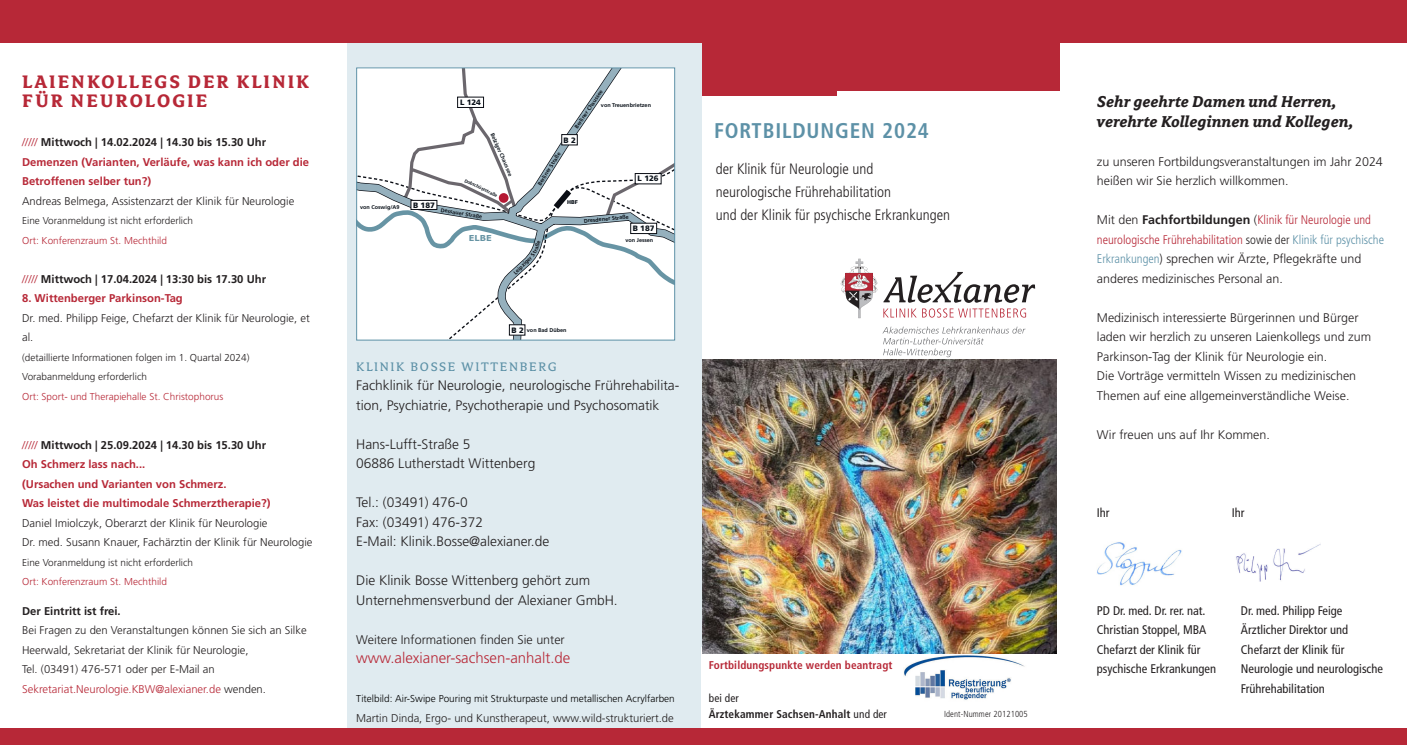
<style>
.page{position:relative;width:1407px;height:745px;background:#fff}
.page>*{position:absolute;margin:0;border:0;box-sizing:border-box;transform-origin:0 0}
.t1{font:700 condensed 21.25px "Frutiger LT";letter-spacing:.04em;color:#5d91a7}
.t2{font:700 20px/19.5px "Avance";letter-spacing:.1em;color:#b72837}
.t3{font:italic 700 17.5px "Avance";color:#231f20}
.t4{font:300 condensed 15px "Frutiger LT";color:#231f20}
.t5{font:300 15px "Frutiger LT";color:#b72837}
.t6{font:300 13.75px/19.5px "Frutiger LT";color:#231f20}
.t7{font:13.75px "Avance";letter-spacing:.12em;color:#5d91a7}
.t8{font:300 12.5px/19.5px "Frutiger LT";color:#231f20}
.t9{font:condensed 12.5px/19.5px "Frutiger LT";color:#231f20}
.t10{font:300 11.25px/19.5px "Frutiger LT";color:#231f20}
.t11{font:700 11.25px/19.5px "Frutiger LT";color:#b72837}
.t12{font:700 11.25px "Frutiger LT";color:#231f20}
.t13{font:300 11.25px "Frutiger LT";color:#b72837}
.Subheadline{font:700 condensed 11.25px/16.2px "Frutiger LT";letter-spacing:.01em;color:#231f20}
.Subheadline-2{font:700 condensed 11.25px "Frutiger LT";letter-spacing:.01em;color:#b72837}
.t14{font:300 10px "Frutiger LT";color:#231f20}
.t15{font:300 10px "Frutiger LT";color:#b72837}
.t16{font:300 10px "Frutiger LT";color:#000}
.Subheadline-3{font:300 condensed 8.75px "Frutiger LT";letter-spacing:.01em;color:#231f20}
.t17{font:700 8.25px "Verdana";color:#6794a4}
.t18{font:900 7.75px "Frutiger";color:#0b121a}
.t19{font:700 5.5px "Frutiger";color:#0b121a}
.t20{font:700 5.5px "Frutiger";color:#0c0f16}
.t21{font:900 5.5px "Frutiger";color:#0b121a}
.t22{font:700 4.62px "Frutiger";color:#0b121a}
.s1{font-weight:300;color:#b72837}
.s2{color:#231f20}
.s3{font-weight:400}
.s4{font-weight:700}
.s5{font-stretch:condensed;color:#b72837}
.s6{font-stretch:condensed}
.s7{font-stretch:condensed;color:#5d91a7}
</style>
<div class="page">
<div style="left:347px;top:0;width:355px;height:733px;background:#e0ebf0"></div>
<div style="left:0;top:0;width:1407px;height:43px;background:#b72837"></div>
<div style="left:358px;top:69px;width:315px;height:94px;background:#fff"></div>
<div style="left:458px;top:97px;width:25px;height:10px;background:#fff"></div>
<div style="left:457px;top:97px;width:27px;height:11px;border:1px solid #0b0e15"></div>
<div style="left:562px;top:134px;width:15px;height:11px;background:#fff"></div>
<div style="left:561px;top:134px;width:16px;height:11px;border:1px solid #0b0e15"></div>
<div style="left:702px;top:0;width:357px;height:96px;background:#b72837"></div>
<div style="left:837px;top:91px;width:230px;height:18px;background:#fff"></div>
<img style="left:904px;top:653px;width:124px;height:47px">
<div style="left:0;top:727px;width:1407px;height:17px;background:#b72837"></div>
<img style="left:1236px;top:544px;width:85px;height:37px">
<svg style="left:841px;top:259px;width:36px;height:59px"></svg>
<svg style="left:883px;top:272px;width:152px;height:45px"></svg>
<svg style="left:882px;top:326px;width:143px;height:31px"></svg>
<img style="left:1097px;top:542px;width:85px;height:44px">
<img style="left:702px;top:359px;width:354px;height:294px">
<svg style="left:357px;top:163px;width:318px;height:176px;background:#ebeeef"></svg>
<p class="t2" style="left:22px;top:72px;width:288px">LAIENKOLLEGS DER KLINIK<br>FÜR NEUROLOGIE</p>
<p class="t12" style="left:22px;top:136px;width:245px"><span class="s1">/////</span> Mittwoch | 14.02.2024 | 14.30 bis 15.30 Uhr</p>
<p class="t11" style="left:22px;top:152px;width:288px">Demenzen (Varianten, Verläufe, was kann ich oder die<br>Betroffenen selber tun?)</p>
<p class="t10" style="left:22px;top:191px;width:274px">Andreas Belmega, Assistenzarzt der Klinik für Neurologie</p>
<p class="t14" style="left:22px;top:215px;width:172px">Eine Voranmeldung ist nicht erforderlich</p>
<p class="t15" style="left:22px;top:234px;width:146px">Ort: Konferenzraum St. Mechthild</p>
<p class="t12" style="left:22px;top:272px;width:245px"><span class="s1">/////</span> Mittwoch | 17.04.2024 | 13:30 bis 17.30 Uhr</p>
<p class="t11" style="left:22px;top:288px;width:162px">8. Wittenberger Parkinson-Tag</p>
<p class="t10" style="left:22px;top:308px;width:289px">Dr. med. Philipp Feige, Chefarzt der Klinik für Neurologie, et al.</p>
<p class="t14" style="left:22px;top:351px;width:229px">(detaillierte Informationen folgen im 1. Quartal 2024)</p>
<p class="t14" style="left:22px;top:371px;width:126px">Vorabanmeldung erforderlich</p>
<p class="t15" style="left:22px;top:390px;width:203px">Ort: Sport- und Therapiehalle St. Christophorus</p>
<p class="t12" style="left:22px;top:438px;width:245px"><span class="s1">/////</span> Mittwoch | 25.09.2024 | 14.30 bis 15.30 Uhr</p>
<p class="t11" style="left:22px;top:454px;width:125px">Oh Schmerz lass nach...</p>
<p class="t11" style="left:22px;top:474px;width:206px">(Ursachen und Varianten von Schmerz.</p>
<p class="t11" style="left:22px;top:493px;width:250px">Was leistet die multimodale Schmerztherapie?)</p>
<p class="t10" style="left:22px;top:513px;width:247px">Daniel Imiolczyk, Oberarzt der Klinik für Neurologie</p>
<p class="t10" style="left:22px;top:532px;width:292px">Dr. med. Susann Knauer, Fachärztin der Klinik für Neurologie</p>
<p class="t14" style="left:22px;top:556px;width:172px">Eine Voranmeldung ist nicht erforderlich</p>
<p class="t15" style="left:22px;top:576px;width:146px">Ort: Konferenzraum St. Mechthild</p>
<p class="t12" style="left:22px;top:603px;width:100px">Der Eintritt ist frei.</p>
<p class="t10" style="left:22px;top:620px;width:286px">Bei Fragen zu den Veranstaltungen können Sie sich an Silke<br>Heerwald, Sekretariat der Klinik für Neurologie,</p>
<p class="t10" style="left:22px;top:659px;width:194px">Tel. (03491) 476-571 oder per E-Mail an</p>
<p class="t13" style="left:22px;top:682px;width:245px">Sekretariat.Neurologie.KBW@alexianer.de <span class="s2">wenden.</span></p>
<p class="t19" style="left:360px;top:204px;width:41px">von Coswig/A9</p>
<p class="t18" style="left:460px;top:98px;width:22px">L 124</p>
<p class="t19" style="left:573px;top:126px;width:47px;rotate:-56deg">Berliner Chaussee</p>
<p class="t19" style="left:601px;top:102px;width:52px">von Treuenbrietzen</p>
<p class="t19" style="left:495px;top:132px;width:48px;rotate:66deg">Belziger Chaussee</p>
<p class="t22" style="left:466px;top:177px;width:38px;rotate:26deg">Dobschützstraße</p>
<p class="t18" style="left:563px;top:135px;width:14px">B 2</p>
<p class="t19" style="left:536px;top:183px;width:40px;rotate:-58deg">Berliner Straße</p>
<p class="t18" style="left:637px;top:174px;width:23px">L 126</p>
<p class="t18" style="left:413px;top:200px;width:23px">B 187</p>
<p class="t19" style="left:441px;top:207px;width:43px;rotate:9deg">Dessauer Straße</p>
<p class="t21" style="left:567px;top:199px;width:12px">HBF</p>
<p class="t19" style="left:584px;top:217px;width:46px;rotate:-5deg">Dresdener Straße</p>
<p class="t18" style="left:633px;top:223px;width:23px">B 187</p>
<p class="t17" style="left:469px;top:233px;width:24px">ELBE</p>
<p class="t19" style="left:625px;top:236px;width:29px">von Jessen</p>
<p class="t20" style="left:517px;top:266px;width:12px;rotate:-44deg">pzig</p>
<p class="t18" style="left:511px;top:325px;width:14px">B 2</p>
<p class="t19" style="left:527px;top:326px;width:41px">von Bad Düben</p>
<p class="t7" style="left:356px;top:359px;width:202px">KLINIK BOSSE WITTENBERG</p>
<p class="t6" style="left:356px;top:375px;width:325px">Fachklinik für Neurologie, neurologische Frührehabilita&shy;tion, Psychiatrie, Psychotherapie und Psychosomatik</p>
<p class="t6" style="left:356px;top:434px;width:116px">Hans-Lufft-Straße 5</p>
<p class="t6" style="left:356px;top:453px;width:181px">06886 Lutherstadt Wittenberg</p>
<p class="t6" style="left:356px;top:492px;width:113px">Tel.: (03491) 476-0</p>
<p class="t6" style="left:356px;top:512px;width:128px">Fax: (03491) 476-372</p>
<p class="t6" style="left:356px;top:531px;width:195px">E-Mail: Klinik.Bosse@alexianer.de</p>
<p class="t6" style="left:356px;top:570px;width:263px">Die Klinik Bosse Wittenberg gehört zum<br>Unternehmensverbund der Alexianer GmbH.</p>
<p class="t8" style="left:356px;top:629px;width:210px">Weitere Informationen finden Sie unter</p>
<p class="t5" style="left:356px;top:649px;width:216px">www.alexianer-sachsen-anhalt.de</p>
<p class="t16" style="left:356px;top:692px;width:320px">Titelbild: Air-Swipe Pouring mit Strukturpaste und metallischen Acrylfarben</p>
<p class="t10" style="left:356px;top:708px;width:319px">Martin Dinda, Ergo- und Kunstherapeut, www.wild-strukturiert.de</p>
<p class="t1" style="left:714px;top:118px;width:216px">FORTBILDUNGEN 2024</p>
<p class="t4" style="left:716px;top:161px;width:159px">der Klinik für Neurologie und</p>
<p class="t4" style="left:716px;top:183px;width:177px">neurologische Frührehabilitation</p>
<p class="t4" style="left:716px;top:206px;width:236px">und der Klinik für psychische Erkrankungen</p>
<p class="Subheadline-2" style="left:709px;top:658px;width:185px">Fortbildungspunkte werden beantragt</p>
<p class="Subheadline" style="left:709px;top:689px;width:180px"><span class="s3">bei der<br></span>Ärztekammer Sachsen-Anhalt <span class="s3">und der</span></p>
<p class="Subheadline-3" style="left:944px;top:708px;width:85px">Ident-Nummer 20121005</p>
<p class="t3" style="left:1097px;top:93px;width:241px">Sehr geehrte Damen und Herren,</p>
<p class="t3" style="left:1097px;top:112px;width:258px">verehrte Kolleginnen und Kollegen,</p>
<p class="t8" style="left:1097px;top:152px;width:287px">zu unseren Fortbildungsveranstaltungen im Jahr 2024 heißen wir Sie herzlich willkommen.</p>
<p class="t8" style="left:1097px;top:210px;width:289px">Mit den <span class="s4">Fachfortbildungen</span> (<span class="s5">Klinik für Neurologie und neurologische Frührehabilitation</span> <span class="s6">sowie der</span> <span class="s7">Klinik für psychische Erkrankungen</span><span class="s6">)</span> sprechen wir Ärzte, Pflegekräfte und anderes medizinisches Personal an.</p>
<p class="t8" style="left:1097px;top:308px;width:263px">Medizinisch interessierte Bürgerinnen und Bürger</p>
<p class="t8" style="left:1097px;top:327px;width:276px">laden wir herzlich zu unseren Laienkollegs und zum<br>Parkinson-Tag der Klinik für Neurologie ein.</p>
<p class="t8" style="left:1097px;top:366px;width:261px">Die Vorträge vermitteln Wissen zu medizinischen</p>
<p class="t8" style="left:1097px;top:386px;width:254px">Themen auf eine allgemeinverständliche Weise.</p>
<p class="t8" style="left:1097px;top:425px;width:175px">Wir freuen uns auf Ihr Kommen.</p>
<p class="t9" style="left:1097px;top:502px;width:14px">Ihr</p>
<p class="t9" style="left:1232px;top:502px;width:14px">Ihr</p>
<p class="t9" style="left:1097px;top:600px;width:110px">PD Dr. med. Dr. rer. nat.</p>
<p class="t9" style="left:1241px;top:600px;width:103px">Dr. med. Philipp Feige</p>
<p class="t9" style="left:1097px;top:619px;width:111px">Christian Stoppel, MBA</p>
<p class="t9" style="left:1241px;top:619px;width:109px">Ärztlicher Direktor und</p>
<p class="t9" style="left:1097px;top:639px;width:105px">Chefarzt der Klinik für</p>
<p class="t9" style="left:1241px;top:639px;width:105px">Chefarzt der Klinik für</p>
<p class="t9" style="left:1097px;top:658px;width:121px">psychische Erkrankungen</p>
<p class="t9" style="left:1241px;top:658px;width:144px">Neurologie und neurologische<br>Frührehabilitation</p>
</div>
